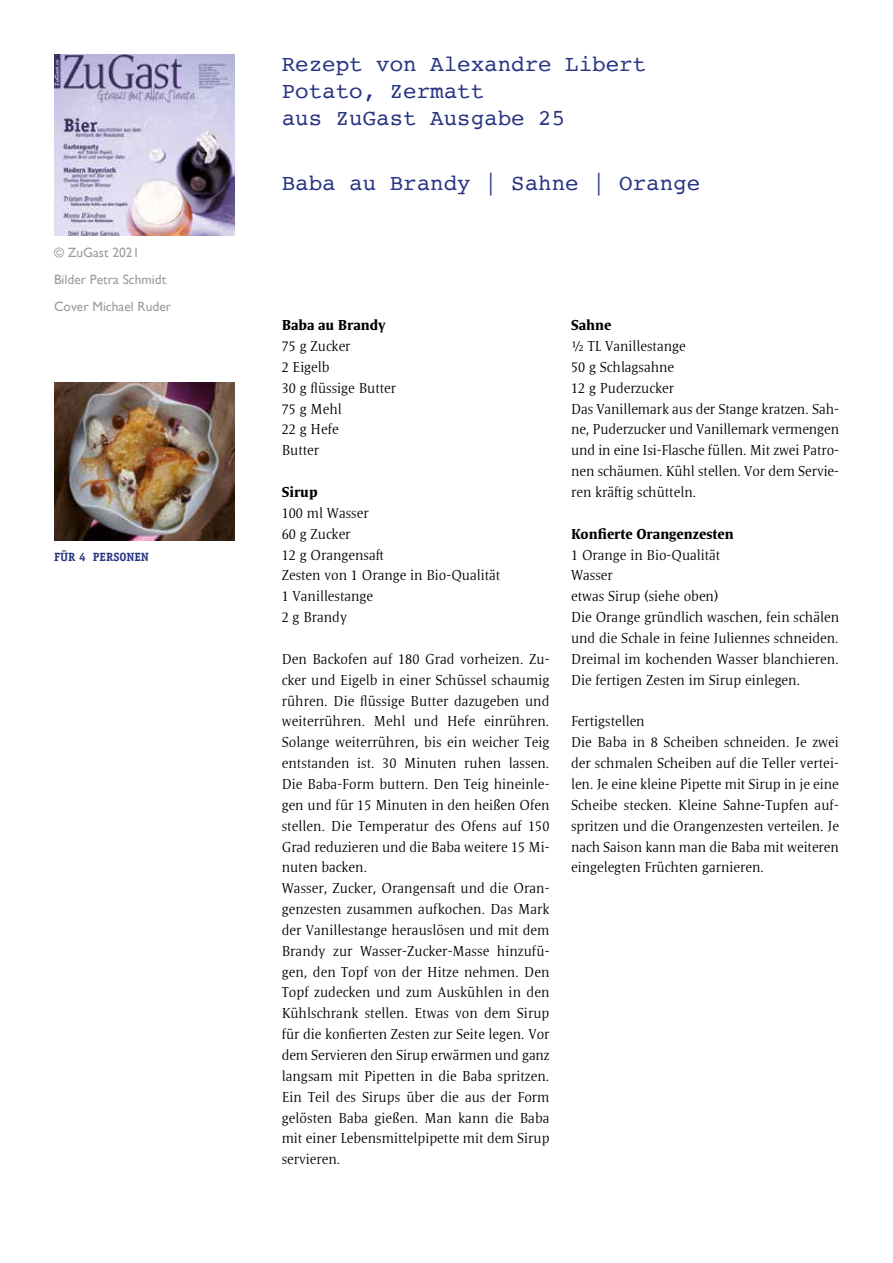
<style>
.page{position:relative;width:893px;height:1263px;background:#fff}
.page>*{position:absolute;margin:0;border:0;box-sizing:border-box;transform-origin:0 0}
.t1{font:22.5px/27px "Courier";color:#283583}
.t2{font:300 14.7px/20.9px "Satero Serif LT Pro";color:#000}
.t3{font:700 14.7px "Satero Serif LT Pro";color:#000}
.t4{font:13.5px/27px "Gill Sans";color:#9d9d9c}
.t5{font:700 12px "Officina Serif";color:#283583}
</style>
<div class="page">
<img style="left:54px;top:54px;width:181px;height:181px">
<img style="left:54px;top:382px;width:181px;height:158px">
<p class="t4" style="left:54px;top:239px;width:119px">© ZuGast 2021<br>Bilder Petra Schmidt<br>Cover Michael Ruder</p>
<p class="t5" style="left:54px;top:549px;width:96px">FÜR 4 PERSONEN</p>
<h1 class="t1" style="left:282px;top:50px;width:366px">Rezept von Alexandre Libert<br>Potato, Zermatt<br>aus ZuGast Ausgabe 25</h1>
<h1 class="t1" style="left:282px;top:169px;width:420px">Baba au Brandy | Sahne | Orange</h1>
<p class="t3" style="left:282px;top:317px;width:106px">Baba au Brandy</p>
<p class="t2" style="left:282px;top:335px;width:116px">75 g Zucker<br>2 Eigelb<br>30 g flüssige Butter<br>75 g Mehl<br>22 g Hefe<br>Butter</p>
<p class="t3" style="left:282px;top:483px;width:37px">Sirup</p>
<p class="t2" style="left:282px;top:502px;width:220px">100 ml Wasser<br>60 g Zucker<br>12 g Orangensaft<br>Zesten von 1 Orange in Bio-Qualität<br>1 Vanillestange<br>2 g Brandy</p>
<p class="t2" style="left:282px;top:648px;width:269px">Den Backofen auf 180 Grad vorheizen. Zu&shy;cker und Eigelb in einer Schüssel schaumig rühren. Die flüssige Butter dazugeben und weiterrühren. Mehl und Hefe einrühren.<br>Solange weiterrühren, bis ein weicher Teig entstanden ist. 30 Minuten ruhen lassen.<br>Die Baba-Form buttern. Den Teig hineinle&shy;gen und für 15 Minuten in den heißen Ofen stellen. Die Temperatur des Ofens auf 150<br>Grad reduzieren und die Baba weitere 15 Mi&shy;nuten backen.<br>Wasser, Zucker, Orangensaft und die Oran&shy;genzesten zusammen aufkochen. Das Mark der Vanillestange herauslösen und mit dem Brandy zur Wasser-Zucker-Masse hinzufü&shy;gen, den Topf von der Hitze nehmen. Den Topf zudecken und zum Auskühlen in den Kühlschrank stellen. Etwas von dem Sirup für die konfierten Zesten zur Seite legen. Vor dem Servieren den Sirup erwärmen und ganz langsam mit Pipetten in die Baba spritzen.<br>Ein Teil des Sirups über die aus der Form gelösten Baba gießen. Man kann die Baba mit einer Lebensmittelpipette mit dem Sirup servieren.</p>
<p class="t3" style="left:571px;top:316px;width:42px">Sahne</p>
<p class="t2" style="left:571px;top:335px;width:270px">½ TL Vanillestange<br>50 g Schlagsahne<br>12 g Puderzucker<br>Das Vanillemark aus der Stange kratzen. Sah&shy;ne, Puderzucker und Vanillemark vermengen und in eine Isi-Flasche füllen. Mit zwei Patro&shy;nen schäumen. Kühl stellen. Vor dem Servie&shy;ren kräftig schütteln.</p>
<p class="t3" style="left:571px;top:525px;width:164px">Konfierte Orangenzesten</p>
<p class="t2" style="left:571px;top:544px;width:270px">1 Orange in Bio-Qualität<br>Wasser<br>etwas Sirup (siehe oben)<br>Die Orange gründlich waschen, fein schälen und die Schale in feine Juliennes schneiden.<br>Dreimal im kochenden Wasser blanchieren.<br>Die fertigen Zesten im Sirup einlegen.</p>
<p class="t2" style="left:571px;top:711px;width:269px">Fertigstellen<br>Die Baba in 8 Scheiben schneiden. Je zwei der schmalen Scheiben auf die Teller vertei&shy;len. Je eine kleine Pipette mit Sirup in je eine Scheibe stecken. Kleine Sahne-Tupfen auf&shy;spritzen und die Orangenzesten verteilen. Je nach Saison kann man die Baba mit weiteren eingelegten Früchten garnieren.</p>
</div>
